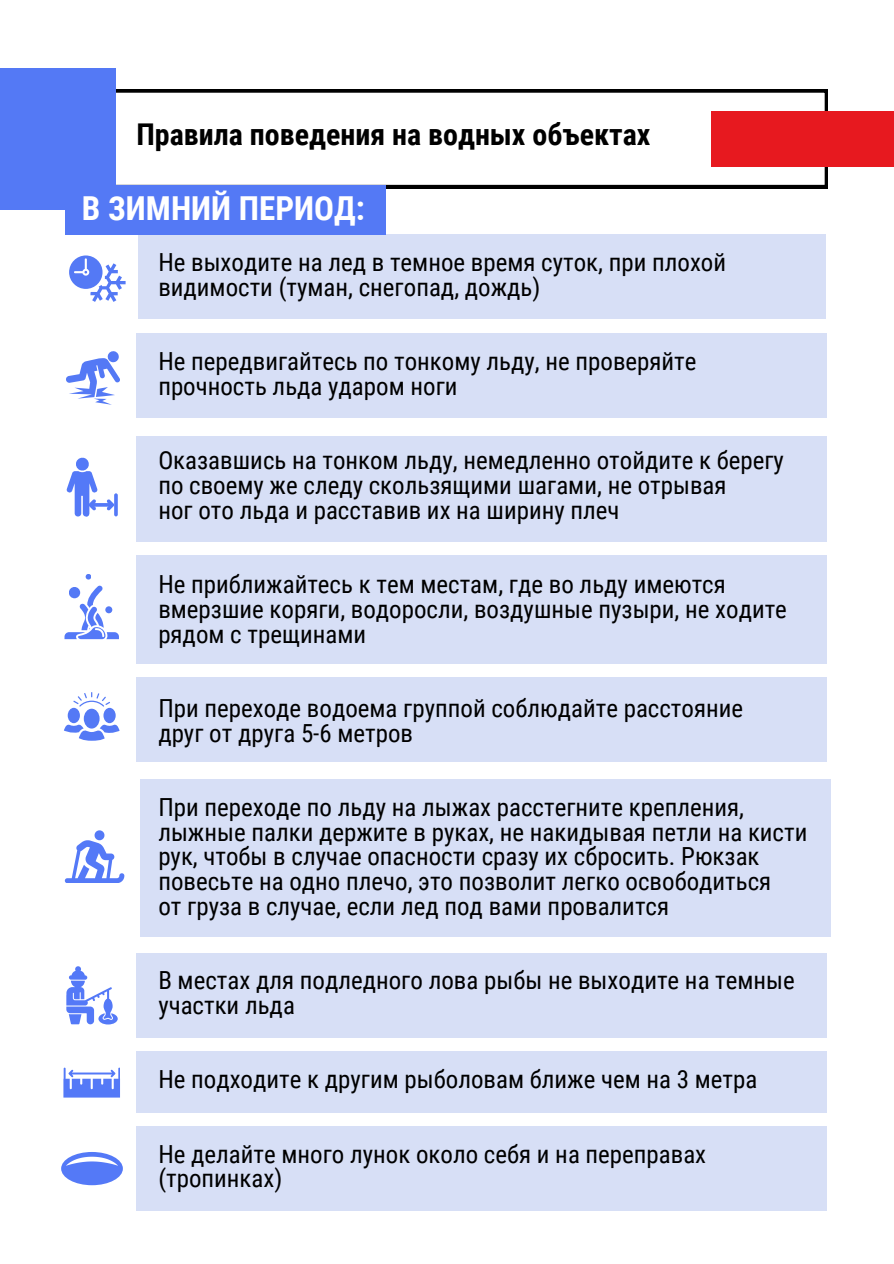
<style>
.page{position:relative;width:894px;height:1264px;background:#fff}
.page>*{position:absolute;margin:0;border:0;box-sizing:border-box;transform-origin:0 0}
.t1{font:700 33px "Roboto Condensed";color:#fff}
.t2{font:700 30px "Roboto Condensed";color:#000}
.t3{font:24.9px/24.8px "Roboto Condensed";color:#000}
</style>
<div class="page">
<div style="left:138px;top:235px;width:688px;height:84px;background:#d7dff6"></div>
<div style="left:136px;top:333px;width:690px;height:85px;background:#d7dff6"></div>
<div style="left:136px;top:556px;width:690px;height:108px;background:#d7dff6"></div>
<div style="left:136px;top:952px;width:690px;height:85px;background:#d7dff6"></div>
<div style="left:136px;top:1051px;width:690px;height:62px;background:#d7dff6"></div>
<div style="left:136px;top:1126px;width:690px;height:84px;background:#d7dff6"></div>
<div style="left:136px;top:677px;width:690px;height:84px;background:#d7dff6"></div>
<div style="left:140px;top:778px;width:690px;height:158px;background:#d7dff6"></div>
<div style="left:136px;top:436px;width:690px;height:106px;background:#d7dff6"></div>
<svg style="left:116px;top:89px;width:711px;height:99px"></svg>
<div style="left:0;top:68px;width:116px;height:141px;background:#5479f5"></div>
<div style="left:711px;top:111px;width:182px;height:55px;background:#e7191f"></div>
<div style="left:65px;top:185px;width:320px;height:49px;background:#5479f5"></div>
<svg style="left:66px;top:351px;width:54px;height:53px"></svg>
<svg style="left:69px;top:255px;width:56px;height:46px"></svg>
<hr style="left:90px;top:503px;width:23px;height:3px;background:#5479f7;border-radius:2px">
<svg style="left:107px;top:499px;width:7px;height:11px"></svg>
<hr style="left:114px;top:493px;width:3px;height:23px;background:#5479f7;border-radius:2px">
<svg style="left:66px;top:457px;width:32px;height:60px"></svg>
<svg style="left:64px;top:585px;width:55px;height:54px"></svg>
<div style="left:105px;top:606px;width:7px;height:7px;background:#5479f5;border-radius:50%"></div>
<div style="left:69px;top:587px;width:11px;height:11px;background:#5479f5;border-radius:50%"></div>
<svg style="left:86px;top:574px;width:5px;height:5px"></svg>
<svg style="left:73px;top:692px;width:37px;height:14px"></svg>
<div style="left:84px;top:708px;width:16px;height:20px;background:#5479f5;border-radius:50%"></div>
<div style="left:68px;top:707px;width:12px;height:16px;background:#5479f5;border-radius:50%"></div>
<div style="left:103px;top:707px;width:13px;height:16px;background:#5479f5;border-radius:50%"></div>
<svg style="left:64px;top:723px;width:56px;height:17px"></svg>
<svg style="left:65px;top:830px;width:59px;height:52px"></svg>
<svg style="left:66px;top:966px;width:52px;height:58px"></svg>
<svg style="left:61px;top:1152px;width:62px;height:33px"></svg>
<svg style="left:64px;top:1067px;width:56px;height:30px"></svg>
<p class="t2" style="left:136px;top:113px;width:515px">Правила поведения на водных объектах</p>
<h1 class="t1" style="left:82px;top:185px;width:284px">В ЗИМНИЙ ПЕРИОД:</h1>
<p class="t3" style="left:158px;top:249px;width:569px">Не выходите на лед в темное время суток, при плохой видимости (туман, снегопад, дождь)</p>
<p class="t3" style="left:158px;top:348px;width:539px">Не передвигайтесь по тонкому льду, не проверяйте прочность льда ударом ноги</p>
<p class="t3" style="left:158px;top:447px;width:627px">Оказавшись на тонком льду, немедленно отойдите к берегу по своему же следу скользящими шагами, не отрывая<br>ног ото льда и расставив их на ширину плеч</p>
<p class="t3" style="left:158px;top:571px;width:630px">Не приближайтесь к тем местам, где во льду имеются вмерзшие коряги, водоросли, воздушные пузыри, не ходите рядом с трещинами</p>
<p class="t3" style="left:158px;top:694px;width:586px">При переходе водоема группой соблюдайте расстояние друг от друга 5-6 метров</p>
<p class="t3" style="left:158px;top:793px;width:650px">При переходе по льду на лыжах расстегните крепления, лыжные палки держите в руках, не накидывая петли на кисти рук, чтобы в случае опасности сразу их сбросить. Рюкзак повесьте на одно плечо, это позволит легко освободиться<br>от груза в случае, если лед под вами провалится</p>
<p class="t3" style="left:158px;top:967px;width:638px">В местах для подледного лова рыбы не выходите на темные участки льда</p>
<p class="t3" style="left:158px;top:1066px;width:600px">Не подходите к другим рыболовам ближе чем на 3 метра</p>
<p class="t3" style="left:158px;top:1140px;width:549px">Не делайте много лунок около себя и на переправах (тропинках)</p>
</div>
